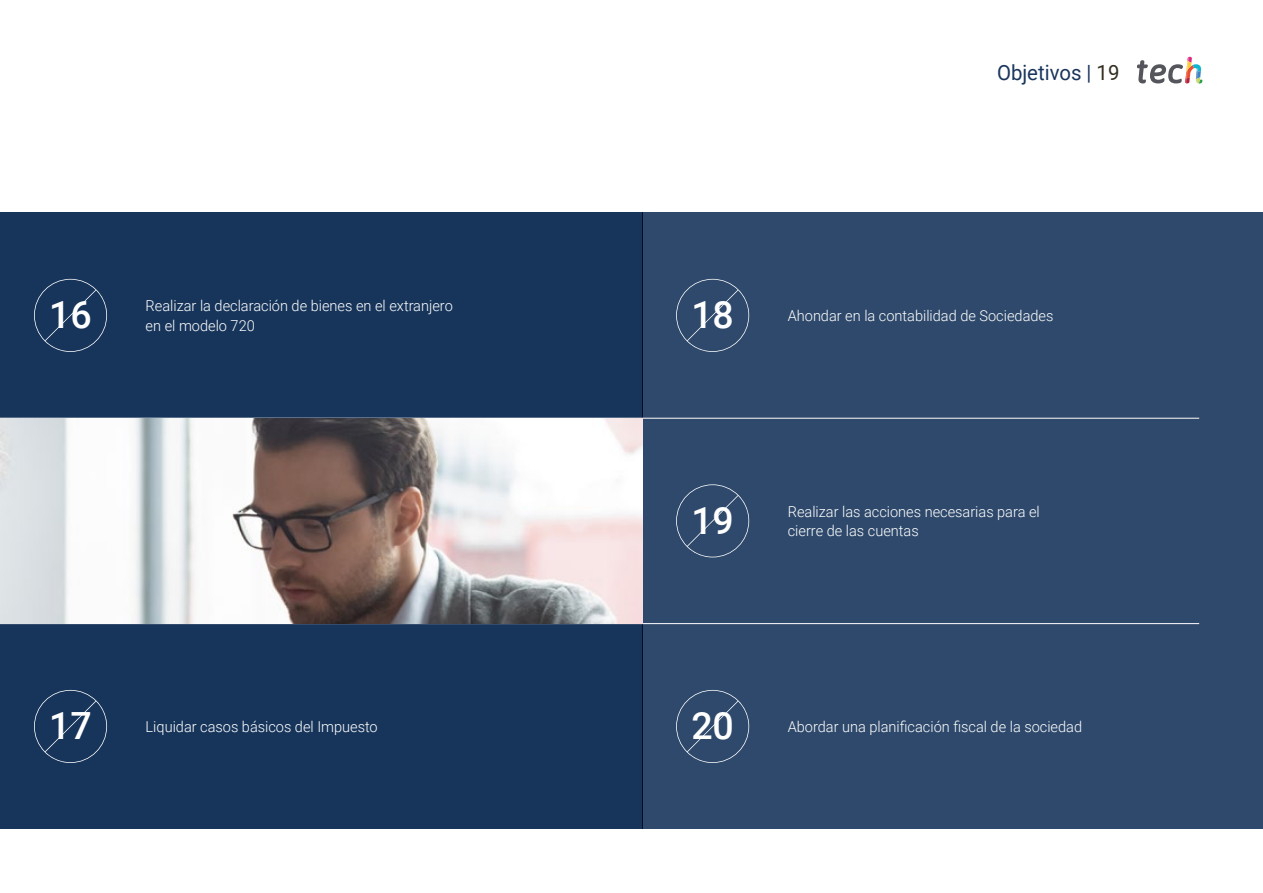
<style>
.page{position:relative;width:1263px;height:893px;background:#fff}
.page>*{position:absolute;margin:0;border:0;box-sizing:border-box;transform-origin:0 0}
.t1{font:500 37.5px "Roboto";color:#fff}
.t2{font:21px "Roboto";color:#1a355c}
.t3{font:300 15px/19.5px "Roboto";color:#fff}
.s1{color:#312e20}
</style>
<div class="page">
<div style="left:0;top:213px;width:642px;height:616px;background:#17355b"></div>
<div style="left:642px;top:213px;width:621px;height:616px;background:#2e496b"></div>
<svg style="left:1137px;top:57px;width:65px;height:27px"></svg>
<svg style="left:34px;top:279px;width:73px;height:73px"></svg>
<svg style="left:676px;top:279px;width:73px;height:73px"></svg>
<svg style="left:34px;top:690px;width:73px;height:73px"></svg>
<svg style="left:676px;top:484px;width:73px;height:73px"></svg>
<svg style="left:676px;top:690px;width:73px;height:73px"></svg>
<hr style="left:0;top:418px;width:1199px;height:1px;background:#fff">
<hr style="left:0;top:623px;width:1199px;height:1px;background:#fff">
<img style="left:0;top:418px;width:642px;height:205px">
<h2 class="t2" style="left:997px;top:57px;width:124px">Objetivos | <span class="s1">19</span></h2>
<p class="t3" style="left:146px;top:296px;width:309px">Realizar la declaración de bienes en el extranjero en el modelo 720</p>
<h1 class="t1" style="left:49px;top:288px;width:44px">16</h1>
<h1 class="t1" style="left:691px;top:288px;width:44px">18</h1>
<p class="t3" style="left:788px;top:305px;width:267px">Ahondar en la contabilidad de Sociedades</p>
<h1 class="t1" style="left:691px;top:494px;width:44px">19</h1>
<p class="t3" style="left:788px;top:501px;width:254px">Realizar las acciones necesarias para el cierre de las cuentas</p>
<h1 class="t1" style="left:691px;top:699px;width:44px">20</h1>
<h1 class="t1" style="left:49px;top:699px;width:44px">17</h1>
<p class="t3" style="left:788px;top:716px;width:296px">Abordar una planificación fiscal de la sociedad</p>
<p class="t3" style="left:146px;top:716px;width:234px">Liquidar casos básicos del Impuesto</p>
</div>
